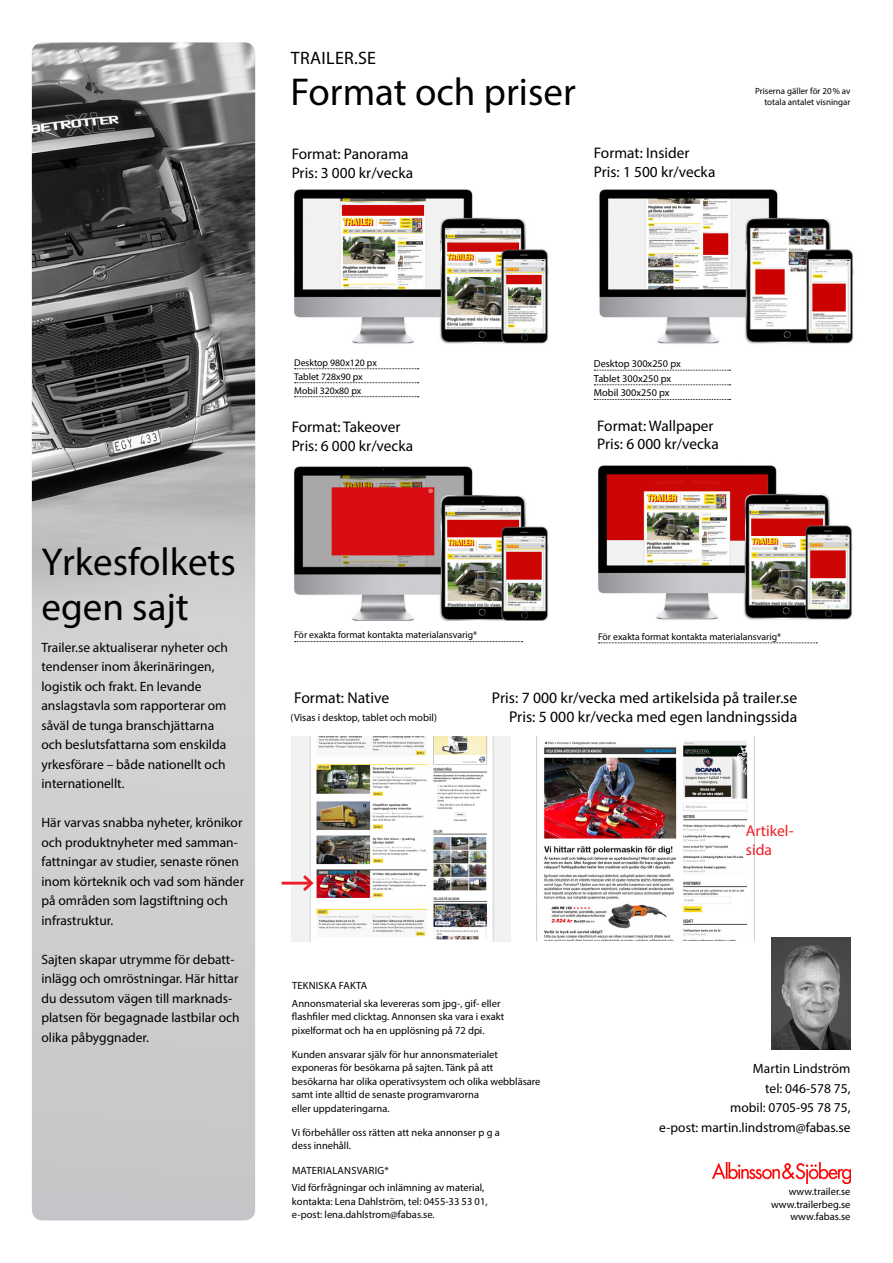
<style>
.page{position:relative;width:893px;height:1263px;background:#fff}
.page>*{position:absolute;margin:0;border:0;box-sizing:border-box;transform-origin:0 0}
.t1{font:39px/45px "Myriad Pro";color:#000}
.t2{font:18px "Myriad Pro";letter-spacing:.02em;color:#000}
.t3{font:15.6px/18.8px "Myriad Pro";color:#000;text-align:right}
.t4{font:15.6px/18.8px "Myriad Pro";color:#ed1d24}
.t5{font:15.3px/18.5px "Myriad Pro";color:#000}
.t6{font:13.5px/19.5px "Myriad Pro";color:#000}
.t7{font:10.5px/13.5px "Myriad Pro";color:#000}
.t8{font:10.2px/14.7px "Myriad Pro";color:#000}
.t9{font:9.75px/14px "Myriad Pro";color:#000}
.t10{font:9px/10.8px "Myriad Pro";color:#000;text-align:right}
</style>
<div class="page">
<img style="left:292px;top:737px;width:219px;height:205px">
<div style="left:32px;top:912px;width:223px;height:308px;background:#c8cacc"></div>
<img style="left:32px;top:43px;width:223px;height:869px">
<img style="left:713px;top:1162px;width:137px;height:21px">
<img style="left:771px;top:938px;width:79px;height:111px">
<img style="left:536px;top:737px;width:219px;height:203px">
<hr style="left:282px;top:882px;width:29px;height:2px;background:#ed1d24">
<svg style="left:300px;top:872px;width:16px;height:22px"></svg>
<img style="left:294px;top:189px;width:255px;height:155px">
<svg style="left:295px;top:368px;width:124px;height:1px"></svg>
<svg style="left:295px;top:382px;width:124px;height:1px"></svg>
<svg style="left:295px;top:396px;width:124px;height:1px"></svg>
<img style="left:599px;top:189px;width:255px;height:155px">
<svg style="left:594px;top:370px;width:137px;height:1px"></svg>
<svg style="left:594px;top:384px;width:137px;height:1px"></svg>
<svg style="left:594px;top:399px;width:137px;height:1px"></svg>
<img style="left:294px;top:466px;width:255px;height:155px">
<svg style="left:295px;top:641px;width:228px;height:1px"></svg>
<img style="left:598px;top:465px;width:255px;height:155px">
<svg style="left:598px;top:642px;width:219px;height:1px"></svg>
<h2 class="t2" style="left:291px;top:47px;width:87px">TRAILER.SE</h2>
<h1 class="t1" style="left:291px;top:69px;width:287px">Format och priser</h1>
<p class="t10" style="left:755px;top:85px;width:97px">Priserna gäller för 20% av totala antalet visningar</p>
<p class="t5" style="left:292px;top:145px;width:123px">Format: Panorama<br>Pris: 3 000 kr/vecka</p>
<p class="t5" style="left:594px;top:144px;width:123px">Format: Insider<br>Pris: 1 500 kr/vecka</p>
<h1 class="t1" style="left:41px;top:538px;width:196px">Yrkesfolkets egen sajt</h1>
<p class="t6" style="left:41px;top:637px;width:188px">Trailer.se aktualiserar nyheter och tendenser inom åkerinäringen, logistik och frakt. En levande anslagstavla som rapporterar om såväl de tunga branschjättarna och beslutsfattarna som enskilda yrkesförare – både nationellt och internationellt.</p>
<p class="t6" style="left:41px;top:813px;width:204px">Här varvas snabba nyheter, krönikor och produktnyheter med samman&shy;fattningar av studier, senaste rönen inom körteknik och vad som händer på områden som lagstiftning och infrastruktur.</p>
<p class="t6" style="left:41px;top:949px;width:200px">Sajten skapar utrymme för debatt&shy;inlägg och omröstningar. Här hittar du dessutom vägen till marknads&shy;platsen för begagnade lastbilar och olika påbyggnader.</p>
<p class="t9" style="left:294px;top:355px;width:84px">Desktop 980x120 px<br>Tablet 728x90 px<br>Mobil 320x80 px</p>
<p class="t8" style="left:594px;top:356px;width:88px">Desktop 300x250 px<br>Tablet 300x250 px<br>Mobil 300x250 px</p>
<p class="t5" style="left:292px;top:417px;width:123px">Format: Takeover<br>Pris: 6 000 kr/vecka</p>
<p class="t5" style="left:597px;top:416px;width:123px">Format: Wallpaper<br>Pris: 6 000 kr/vecka</p>
<p class="t9" style="left:294px;top:628px;width:185px">För exakta format kontakta materialansvarig*</p>
<p class="t9" style="left:598px;top:629px;width:185px">För exakta format kontakta materialansvarig*</p>
<p class="t3" style="left:294px;top:688px;width:97px">Format: Native</p>
<p class="t3" style="left:492px;top:688px;width:307px">Pris: 7 000 kr/vecka med artikelsida på trailer.se<br>Pris: 5 000 kr/vecka med egen landningssida</p>
<p class="t7" style="left:291px;top:711px;width:148px">(Visas i desktop, tablet och mobil)</p>
<p class="t7" style="left:292px;top:976px;width:210px;line-height:17.7px">TEKNISKA FAKTA<br>Annonsmaterial ska levereras som jpg-, gif- eller</p>
<p class="t7" style="left:292px;top:1010px;width:214px">flashfiler med clicktag. Annonsen ska vara i exakt pixelformat och ha en upplösning på 72 dpi.</p>
<p class="t7" style="left:292px;top:1047px;width:250px">Kunden ansvarar själv för hur annonsmaterialet exponeras för besökarna på sajten. Tänk på att besökarna har olika operativsystem och olika webbläsare samt inte alltid de senaste programvarorna<br>eller uppdateringarna.</p>
<p class="t7" style="left:292px;top:1125px;width:209px">Vi förbehåller oss rätten att neka annonser p g a dess innehåll.</p>
<p class="t7" style="left:292px;top:1161px;width:194px;line-height:17.7px">MATERIALANSVARIG*<br>Vid förfrågningar och inlämning av material,</p>
<p class="t7" style="left:292px;top:1194px;width:197px">kontakta: Lena Dahlström, tel: 0455-33 53 01, e-post: lena.dahlstrom@fabas.se.</p>
<p class="t4" style="left:746px;top:821px;width:48px">Artikel&shy;sida</p>
<p class="t6" style="left:659px;top:1059px;width:193px;text-align:right">Martin Lindström<br>tel: 046-578 75,<br>mobil: 0705-95 78 75,<br>e-post: martin.lindstrom@fabas.se</p>
<p class="t7" style="left:771px;top:1185px;width:81px;line-height:12.6px;text-align:right">www.trailer.se www.trailerbeg.se www.fabas.se</p>
</div>
